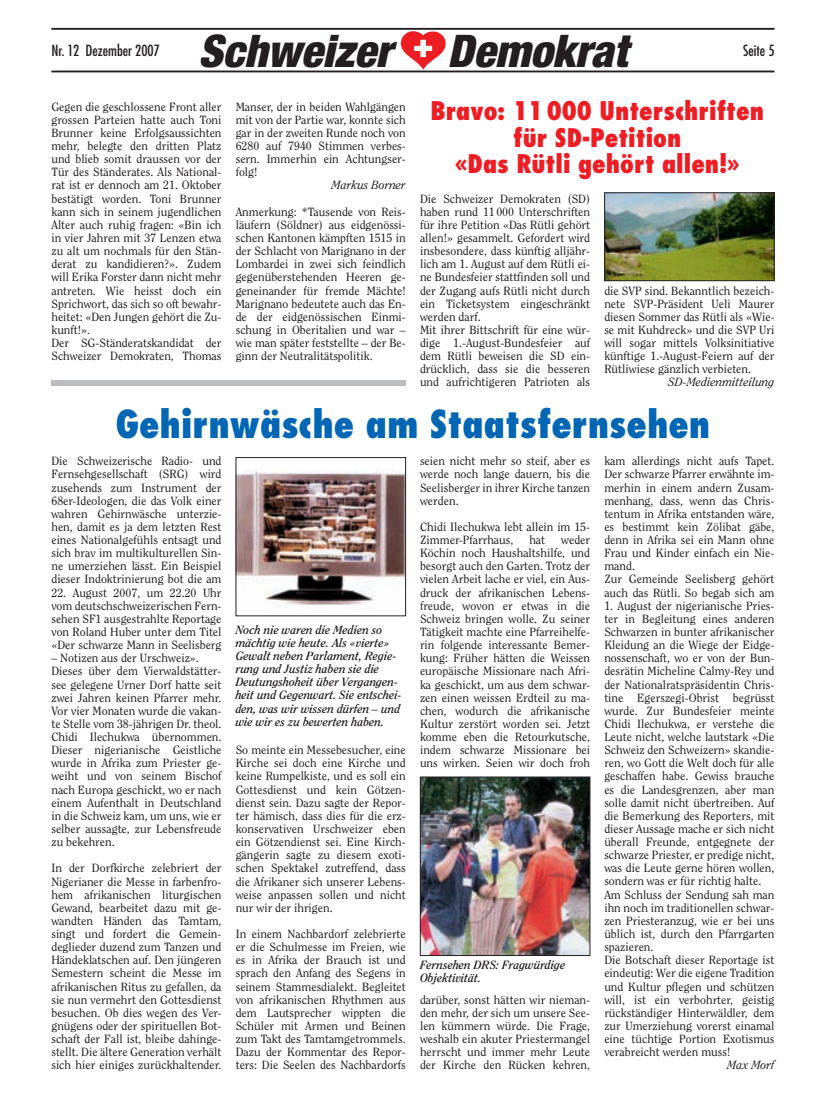
<style>
.page{position:relative;width:833px;height:1099px;background:#fff}
.page>*{position:absolute;margin:0;border:0;box-sizing:border-box;transform-origin:0 0}
.t1{font:italic 900 condensed 45px "Helvetica Neue";color:#231f20}
.t2{font:800 condensed 37.5px "Futura";color:#0166b3}
.t3{font:800 condensed 25px/26.2px "Futura";color:#ee1d23;text-align:center}
.t4{font:condensed 15px "Futura";color:#231f20}
.t5{font:11.88px/13.1px "Clearface";color:#231f20;text-align:justify}
.t6{font:italic 700 11.88px/13.1px "Clearface";color:#231f20}
.t7{font:italic 11.88px "Clearface";color:#231f20}
</style>
<div class="page">
<hr style="left:51px;top:28px;width:723px;height:2px;background:#231f20">
<hr style="left:51px;top:71px;width:723px;height:1px;background:#231f20">
<svg style="left:401px;top:31px;width:44px;height:39px"></svg>
<img style="left:238px;top:469px;width:166px;height:138px">
<div style="left:236px;top:457px;width:170px;height:159px;border:1px solid #231f20"></div>
<img style="left:422px;top:778px;width:166px;height:175px">
<div style="left:420px;top:776px;width:170px;height:179px;border:1px solid #231f20"></div>
<div style="left:51px;top:380px;width:355px;height:5px;background:#bcbdc0"></div>
<img style="left:606px;top:194px;width:166px;height:85px">
<div style="left:604px;top:192px;width:170px;height:89px;border:1px solid #231f20"></div>
<p class="t4" style="left:51px;top:43px;width:110px">Nr. 12 Dezember 2007</p>
<h1 class="t1" style="left:198px;top:35px;width:431px">Schweizer Demokrat</h1>
<p class="t4" style="left:743px;top:43px;width:33px">Seite 5</p>
<p class="t5" style="left:51px;top:101px;width:172px;text-align:left">Gegen die geschlossene Front aller grossen Parteien hatte auch Toni<br>Brunner keine Erfolgsaussichten mehr, belegte den dritten Platz und blieb somit draussen vor der<br>Tür des Ständerates. Als National&shy;rat ist er dennoch am 21. Oktober bestätigt worden. Toni Brunner kann sich in seinem jugendlichen<br>Alter auch ruhig fragen: «Bin ich in vier Jahren mit 37 Lenzen etwa zu alt um nochmals für den Stän&shy;derat zu kandidieren?». Zudem will Erika Forster dann nicht mehr antreten. Wie heisst doch ein<br>Sprichwort, das sich so oft bewahr&shy;heitet: «Den Jungen gehört die Zu&shy;kunft!».<br>Der SG-Ständeratskandidat der<br>Schweizer Demokraten, Thomas</p>
<p class="t5" style="left:236px;top:101px;width:172px">Manser, der in beiden Wahlgängen mit von der Partie war, konnte sich gar in der zweiten Runde noch von 6280 auf 7940 Stimmen verbes&shy;sern. Immerhin ein Achtungser&shy;folg!</p>
<h3 class="t3" style="left:430px;top:100px;width:335px">Bravo: 11000 Unterschriften für SD-Petition<br>«Das Rütli gehört allen!»</h3>
<p class="t5" style="left:420px;top:193px;width:172px;text-align:left">Die Schweizer Demokraten (SD) haben rund 11 000 Unterschriften für ihre Petition «Das Rütli gehört allen!» gesammelt. Gefordert wird insbesondere, dass künftig alljähr&shy;lich am 1. August auf dem Rütli ei&shy;ne Bundesfeier stattfinden soll und der Zugang aufs Rütli nicht durch ein Ticketsystem eingeschränkt werden darf.<br>Mit ihrer Bittschrift für eine wür&shy;dige 1.-August-Bundesfeier auf dem Rütli beweisen die SD ein&shy;drücklich, dass sie die besseren und aufrichtigeren Patrioten als</p>
<p class="t7" style="left:331px;top:180px;width:76px">Markus Borner</p>
<p class="t5" style="left:236px;top:206px;width:172px">Anmerkung: *Tausende von Reis&shy;läufern (Söldner) aus eidgenössi&shy;schen Kantonen kämpften 1515 in der Schlacht von Marignano in der Lombardei in zwei sich feindlich gegenüberstehenden Heeren ge&shy;geneinander für fremde Mächte!<br>Marignano bedeutete auch das En&shy;de der eidgenössischen Einmi&shy;schung in Oberitalien und war – wie man später feststellte – der Be&shy;ginn der Neutralitätspolitik.</p>
<p class="t5" style="left:604px;top:285px;width:172px">die SVP sind. Bekanntlich bezeich&shy;nete SVP-Präsident Ueli Maurer diesen Sommer das Rütli als «Wie&shy;se mit Kuhdreck» und die SVP Uri will sogar mittels Volksinitiative künftige 1.-August-Feiern auf der Rütliwiese gänzlich verbieten.</p>
<p class="t7" style="left:668px;top:377px;width:108px">SD-Medienmitteilung</p>
<h2 class="t2" style="left:115px;top:407px;width:596px">Gehirnwäsche am Staatsfernsehen</h2>
<p class="t5" style="left:51px;top:455px;width:172px">Die Schweizerische Radio- und Fernsehgesellschaft (SRG) wird zusehends zum Instrument der 68er-Ideologen, die das Volk einer wahren Gehirnwäsche unterzie&shy;hen, damit es ja dem letzten Rest eines Nationalgefühls entsagt und sich brav im multikulturellen Sin&shy;ne umerziehen lässt. Ein Beispiel dieser Indoktrinierung bot die am</p>
<p class="t5" style="left:51px;top:586px;width:172px">22. August 2007, um 22.20 Uhr vom deutschschweizerischen Fern&shy;sehen SF1 ausgestrahlte Reportage von Roland Huber unter dem Titel «Der schwarze Mann in Seelisberg</p>
<p class="t5" style="left:51px;top:652px;width:172px;text-align:left">– Notizen aus der Urschweiz».<br>Dieses über dem Vierwaldstätter&shy;see gelegene Urner Dorf hatte seit zwei Jahren keinen Pfarrer mehr.<br>Vor vier Monaten wurde die vakan&shy;te Stelle vom 38-jährigen Dr. theol.<br>Chidi Ilechukwa übernommen.<br>Dieser nigerianische Geistliche wurde in Afrika zum Priester ge&shy;weiht und von seinem Bischof nach Europa geschickt, wo er nach einem Aufenthalt in Deutschland in die Schweiz kam, um uns, wie er selber aussagte, zur Lebensfreude zu bekehren.</p>
<p class="t5" style="left:51px;top:862px;width:172px">In der Dorfkirche zelebriert der Nigerianer die Messe in farbenfro&shy;hem afrikanischen liturgischen Gewand, bearbeitet dazu mit ge&shy;wandten Händen das Tamtam, singt und fordert die Gemein&shy;deglieder duzend zum Tanzen und Händeklatschen auf. Den jüngeren Semestern scheint die Messe im afrikanischen Ritus zu gefallen, da sie nun vermehrt den Gottesdienst besuchen. Ob dies wegen des Ver - gnügens oder der spirituellen Bot&shy;schaft der Fall ist, bleibe dahinge&shy;stellt. Die ältere Generation verhält sich hier einiges zurückhaltender.</p>
<p class="t6" style="left:236px;top:624px;width:167px">Noch nie waren die Medien so mächtig wie heute. Als «vierte»<br>Gewalt neben Parlament, Regie&shy;rung und Justiz haben sie die<br>Deutungshoheit über Vergangen&shy;heit und Gegenwart. Sie entschei&shy;den, was wir wissen dürfen – und wie wir es zu bewerten haben.</p>
<p class="t5" style="left:236px;top:744px;width:172px">So meinte ein Messebesucher, eine Kirche sei doch eine Kirche und keine Rumpelkiste, und es soll ein Gottesdienst und kein Götzen&shy;dienst sein. Dazu sagte der Repor&shy;ter hämisch, dass dies für die erz&shy;konservativen Urschweizer eben ein Götzendienst sei. Eine Kirch&shy;gängerin sagte zu diesem exoti&shy;schen Spektakel zutreffend, dass die Afrikaner sich unserer Lebens&shy;weise anpassen sollen und nicht nur wir der ihrigen.</p>
<p class="t5" style="left:236px;top:928px;width:172px">In einem Nachbardorf zelebrierte er die Schulmesse im Freien, wie es in Afrika der Brauch ist und sprach den Anfang des Segens in seinem Stammesdialekt. Begleitet von afrikanischen Rhythmen aus dem Lautsprecher wippten die Schüler mit Armen und Beinen zum Takt des Tamtamgetrommels.<br>Dazu der Kommentar des Repor&shy;ters: Die Seelen des Nachbardorfs</p>
<p class="t5" style="left:420px;top:455px;width:172px">seien nicht mehr so steif, aber es werde noch lange dauern, bis die Seelisberger in ihrer Kirche tanzen werden.</p>
<p class="t5" style="left:420px;top:521px;width:172px">Chidi Ilechukwa lebt allein im 15-<br>Zimmer-Pfarrhaus,</p>
<p class="t5" style="left:420px;top:534px;width:172px;text-indent:141px">weder Köchin noch Haushaltshilfe, und besorgt auch den Garten. Trotz der vielen Arbeit lache er viel, ein Aus&shy;druck der afrikanischen Lebens&shy;freude, wovon er etwas in die Schweiz bringen wolle. Zu seiner Tätigkeit machte eine Pfarreihelfe&shy;rin folgende interessante Bemer&shy;kung: Früher hätten die Weissen europäische Missionare nach Afri&shy;ka geschickt, um aus dem schwar - zen einen weissen Erdteil zu ma&shy;chen, wodurch die afrikanische Kultur zerstört worden sei. Jetzt komme eben die Retourkutsche, indem schwarze Missionare bei uns wirken. Seien wir doch froh</p>
<p class="t5" style="left:529px;top:534px;width:17px">hat</p>
<p class="t6" style="left:420px;top:959px;width:147px">Fernsehen DRS: Fragwürdige<br>Objektivität.</p>
<p class="t5" style="left:420px;top:993px;width:172px">darüber, sonst hätten wir nieman&shy;den mehr, der sich um unsere See&shy;len kümmern würde. Die Frage, weshalb ein akuter Priestermangel herrscht und immer mehr Leute der Kirche den Rücken kehren,</p>
<p class="t5" style="left:604px;top:455px;width:172px;text-align:left">kam allerdings nicht aufs Tapet.<br>Der schwarze Pfarrer erwähnte im&shy;merhin in einem andern Zusam&shy;menhang, dass, wenn das Chris - tentum in Afrika entstanden wäre, es bestimmt kein Zölibat gäbe, denn in Afrika sei ein Mann ohne<br>Frau und Kinder einfach ein Nie&shy;mand.<br>Zur Gemeinde Seelisberg gehört auch das Rütli. So begab sich am</p>
<p class="t5" style="left:604px;top:600px;width:172px;text-align:left">1. August der nigerianische Pries - ter in Begleitung eines anderen<br>Schwarzen in bunter afrikanischer<br>Kleidung an die Wiege der Eidge&shy;nossenschaft, wo er von der Bun&shy;desrätin Micheline Calmy-Rey und der Nationalratspräsidentin Chris - tine Egerszegi-Obrist begrüsst wurde. Zur Bundesfeier meinte<br>Chidi Ilechukwa, er verstehe die<br>Leute nicht, welche lautstark «Die<br>Schweiz den Schweizern» skandie&shy;ren, wo Gott die Welt doch für alle geschaffen habe. Gewiss brauche es die Landesgrenzen, aber man solle damit nicht übertreiben. Auf die Bemerkung des Reporters, mit dieser Aussage mache er sich nicht überall Freunde, entgegnete der schwarze Priester, er predige nicht, was die Leute gerne hören wollen, sondern was er für richtig halte.<br>Am Schluss der Sendung sah man ihn noch im traditionellen schwar - zen Priesteranzug, wie er bei uns üblich ist, durch den Pfarrgarten spazieren.<br>Die Botschaft dieser Reportage ist eindeutig: Wer die eigene Tradition und Kultur pflegen und schützen will, ist ein verbohrter, geistig rückständiger Hinterwäldler, dem zur Umerziehung vorerst einamal eine tüchtige Portion Exotismus verabreicht werden muss!</p>
<p class="t7" style="left:727px;top:1060px;width:49px">Max Morf</p>
</div>
